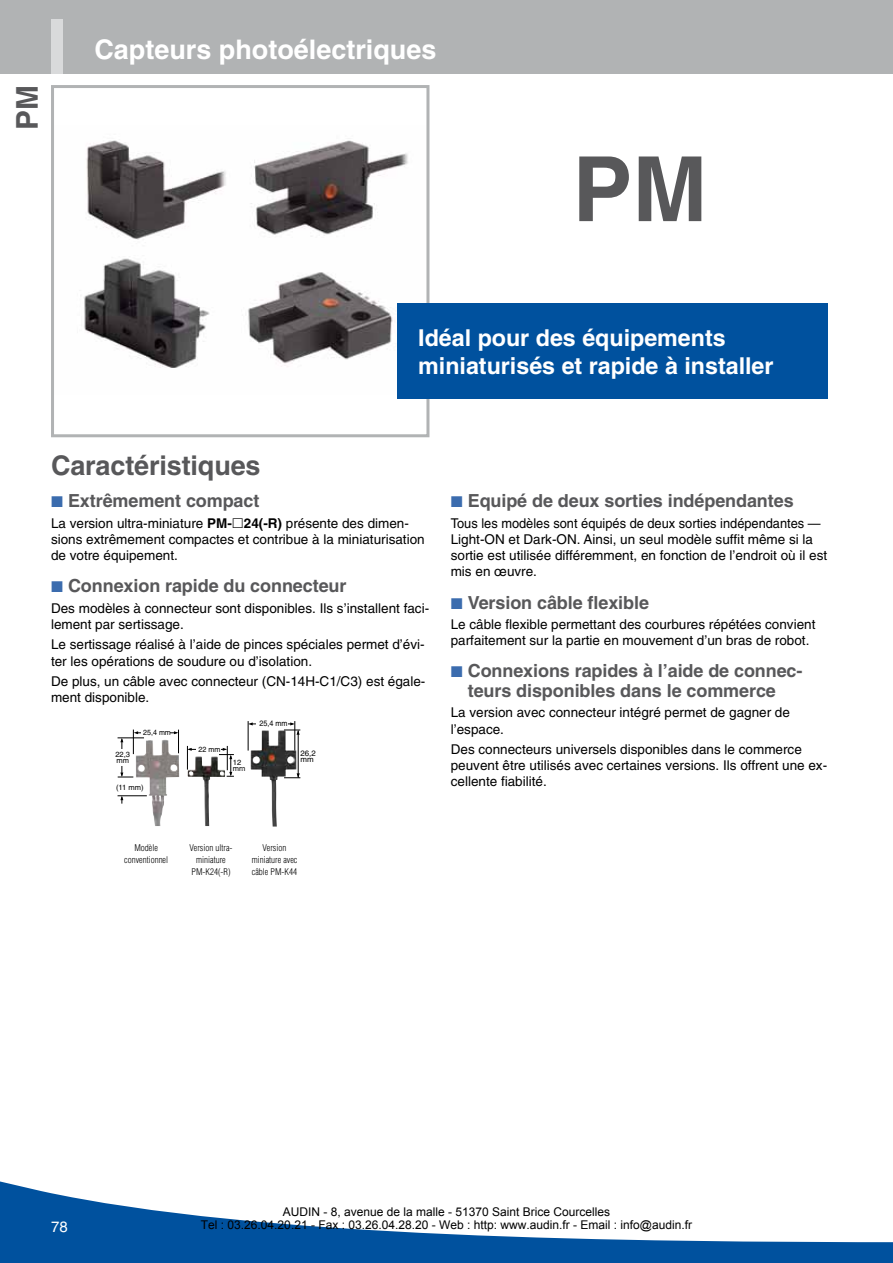
<style>
.page{position:relative;width:893px;height:1263px;background:#fff}
.page>*{position:absolute;margin:0;border:0;box-sizing:border-box;transform-origin:0 0}
.t1{font:700 90px "Helvetica";color:#58585a}
.t2{font:700 30px "Helvetica";color:#58585a}
.t3{font:700 27px "Helvetica";color:#fff}
.t4{font:700 27px "Helvetica";letter-spacing:-.005em;color:#58585a}
.t5{font:700 23.25px/27.9px "Helvetica";color:#fff}
.t6{font:700 18px/19.5px "Helvetica";letter-spacing:-.005em;color:#58585a;text-align:center}
.t7{font:15px "Helvetica";color:#fff}
.t8{font:13.5px/16.2px "Helvetica";color:#000}
.t9{font:13.5px/16.2px "Helvetica";color:#000;scale:.95 1}
.t10{font:12px/13.6px "Arial";color:#000;text-align:center}
.t11{font:300 condensed 9px/12px "Helvetica";color:#000;text-align:center}
.t12{font:7.8px "Helvetica";color:#000;scale:.92 1}
.t13{font:7.8px/5.8px "Helvetica";color:#000}
.t14{font:7.5px/5.6px "Helvetica";color:#000}
.t15{font:7.5px "Helvetica";color:#000;scale:.95 1}
.t16{font:7.5px "Helvetica";color:#000;scale:.96 1}
.s1{color:#3b6cae}
.s2{font-weight:700}
</style>
<div class="page">
<svg style="left:0;top:1181px;width:893px;height:82px"></svg>
<div style="left:0;top:0;width:893px;height:73px;background:#b1b3b4"></div>
<div style="left:51px;top:19px;width:12px;height:54px;background:#d9dadb"></div>
<img style="left:84px;top:140px;width:324px;height:228px">
<div style="left:51px;top:85px;width:378px;height:352px;border:3px solid #b1b3b4"></div>
<svg style="left:225px;top:746px;width:9px;height:31px"></svg>
<hr style="left:122px;top:739px;width:1px;height:37px;background:#000">
<hr style="left:136px;top:732px;width:40px;height:1px;background:#000">
<div style="left:141px;top:730px;width:29px;height:5px;background:#fff"></div>
<div style="left:112px;top:749px;width:17px;height:17px;background:#fff"></div>
<svg style="left:174px;top:730px;width:5px;height:10px"></svg>
<svg style="left:118px;top:729px;width:26px;height:25px"></svg>
<svg style="left:118px;top:772px;width:15px;height:6px"></svg>
<svg style="left:118px;top:795px;width:18px;height:9px"></svg>
<img style="left:136px;top:740px;width:89px;height:86px">
<img style="left:247px;top:730px;width:49px;height:96px">
<hr style="left:298px;top:731px;width:1px;height:46px;background:#000">
<hr style="left:251px;top:724px;width:41px;height:1px;background:#000">
<svg style="left:284px;top:721px;width:16px;height:29px"></svg>
<svg style="left:248px;top:721px;width:5px;height:29px"></svg>
<svg style="left:284px;top:773px;width:16px;height:5px"></svg>
<div style="left:256px;top:720px;width:31px;height:7px;background:#fff"></div>
<div style="left:397px;top:303px;width:431px;height:96px;background:#00519e"></div>
<h2 class="t2" style="left:9px;top:130px;width:46px;rotate:-90deg">PM</h2>
<h3 class="t3" style="left:94px;top:33px;width:344px">Capteurs photoélectriques</h3>
<h1 class="t1" style="left:572px;top:135px;width:136px">PM</h1>
<h3 class="t4" style="left:51px;top:449px;width:211px">Caractéristiques</h3>
<h3 class="t5" style="left:418px;top:324px;width:357px">Idéal pour des équipements miniaturisés et rapide à installer</h3>
<h3 class="t6" style="left:51px;top:491px;width:210px"><span class="s1">◾</span> Extrêmement compact</h3>
<p class="t8" style="left:51px;top:515px;width:375px">La version ultra-miniature <span class="s2">PM- 24(-R)</span> présente des dimen&shy;sions extrêmement compactes et contribue à la miniaturisation de votre équipement.</p>
<h3 class="t6" style="left:51px;top:576px;width:297px"><span class="s1">◾</span> Connexion rapide du connecteur</h3>
<p class="t8" style="left:51px;top:600px;width:380px">Des modèles à connecteur sont disponibles. Ils s’installent faci&shy;lement par sertissage.</p>
<p class="t8" style="left:51px;top:636px;width:375px">Le sertissage réalisé à l’aide de pinces spéciales permet d’évi&shy;ter les opérations de soudure ou d’isolation.</p>
<p class="t8" style="left:51px;top:673px;width:376px">De plus, un câble avec connecteur (CN-14H-C1/C3) est égale&shy;ment disponible.</p>
<p class="t14" style="left:115px;top:752px;width:16px">22,3 mm</p>
<p class="t15" style="left:143px;top:728px;width:31px">25,4 mm</p>
<p class="t14" style="left:116px;top:785px;width:29px">(11 mm)</p>
<p class="t16" style="left:199px;top:744px;width:24px">22 mm</p>
<p class="t14" style="left:233px;top:759px;width:14px">12 mm</p>
<p class="t12" style="left:259px;top:718px;width:32px">25,4 mm</p>
<p class="t13" style="left:300px;top:750px;width:17px">26,2 mm</p>
<p class="t11" style="left:124px;top:841px;width:45px">Modèle conventionnel</p>
<p class="t11" style="left:189px;top:841px;width:45px">Version ultra&shy;miniature<br>PM-K24(-R)</p>
<p class="t11" style="left:252px;top:841px;width:47px">Version miniature avec câble PM-K44</p>
<h3 class="t6" style="left:451px;top:491px;width:344px"><span class="s1">◾</span> Equipé de deux sorties indépendantes</h3>
<p class="t9" style="left:451px;top:515px;width:398px">Tous les modèles sont équipés de deux sorties indépendantes — Light-ON et Dark-ON. Ainsi, un seul modèle suffit même si la sortie est utilisée différemment, en fonction de l’endroit où il est mis en œuvre.</p>
<h3 class="t6" style="left:451px;top:592px;width:200px"><span class="s1">◾</span> Version câble flexible</h3>
<p class="t8" style="left:451px;top:616px;width:366px">Le câble flexible permettant des courbures répétées convient parfaitement sur la partie en mouvement d’un bras de robot.</p>
<h3 class="t6" style="left:451px;top:661px;width:353px"><span class="s1">◾</span> Connexions rapides à l’aide de connec&shy;teurs disponibles dans le commerce</h3>
<p class="t8" style="left:451px;top:704px;width:341px">La version avec connecteur intégré permet de gagner de l’espace.</p>
<p class="t8" style="left:451px;top:741px;width:378px">Des connecteurs universels disponibles dans le commerce peuvent être utilisés avec certaines versions. Ils offrent une ex&shy;cellente fiabilité.</p>
<p class="t7" style="left:51px;top:1218px;width:18px">78</p>
<p class="t10" style="left:201px;top:1205px;width:493px">AUDIN - 8, avenue de la malle - 51370 Saint Brice Courcelles<br>Tel : 03.26.04.20.21 - Fax : 03.26.04.28.20 - Web : http: www.audin.fr - Email : info@audin.fr</p>
</div>
